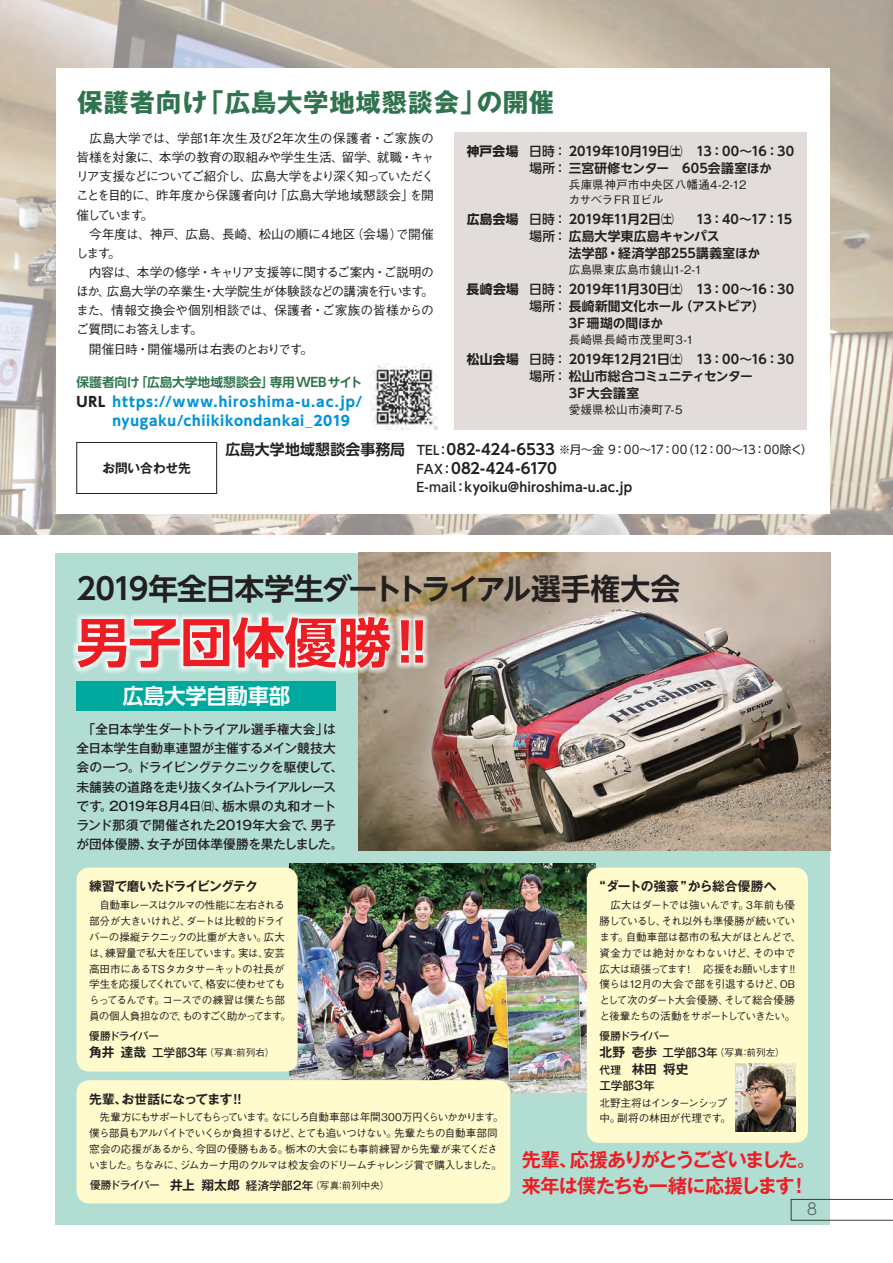
<style>
.page{position:relative;width:893px;height:1263px;background:#fff}
.page>*{position:absolute;margin:0;border:0;box-sizing:border-box;transform-origin:0 0}
.t1{font:700 53.1px "UD Shin Go NT Pr 6 N De";letter-spacing:-.02em;color:#ee1d23}
.t2{font:700 29.7px "UD Shin Go NT Pr 6 N De";letter-spacing:-.04em;color:#231f20}
.t3{font:700 25.5px "Gothic MB101 Pr 6 N";letter-spacing:.025em;color:#2f744e}
.t4{font:700 21.3px "UD Shin Go NT Pr 6 N De";letter-spacing:-.015em;color:#fff}
.t5{font:700 19.2px "Gothic MB101 Pr 6 N De";letter-spacing:-.1em;color:#ee1d23}
.t6{font:700 19.2px "Gothic MB101 Pr 6 N De";letter-spacing:-.045em;color:#ee1d23}
.t7{font:300 15.9px "UD Shin Go NT Pr 6 N";color:#57585a}
.t8{font:700 14.85px "UD Shin Go NT Pr 6 N De";letter-spacing:-.025em;color:#231f20}
.t9{font:700 13.8px/19.2px "UD Shin Go NT Pr 6 N";letter-spacing:.06em;color:#0093d8}
.t10{font:500 12.75px/19.2px "Gothic BBB Pr 6 N";letter-spacing:-.035em;color:#231f20}
.t11{font:500 12.75px/19.2px "Gothic MB101 Pr 6 N";letter-spacing:-.02em;color:#231f20}
.t12{font:700 12.75px/17px "UD Shin Go NT Pr 6 N De";color:#231f20}
.t13{font:700 12.75px "UD Shin Go NT Pr 6 N De";letter-spacing:-.04em;color:#231f20}
.t14{font:700 12.75px "Gothic MB101 Pr 6 N De";letter-spacing:-.025em;color:#231f20}
.t15{font:700 12.75px "UD Shin Go NT Pr 6 N De";letter-spacing:-.035em;color:#231f20}
.t16{font:700 12.75px "UD Shin Go NT Pr 6 N De";letter-spacing:-.015em;color:#2f744e}
.t17{font:700 12.75px "UD Shin Go NT Pr 6 N De";letter-spacing:-.065em;color:#231f20}
.t18{font:700 12.75px "UD Shin Go NT Pr 6 N De";letter-spacing:.02em;color:#231f20}
.t19{font:700 12.75px "Gothic MB101 Pr 6 N De";letter-spacing:-.05em;color:#231f20}
.t20{font:700 12.75px "Gothic MB101 Pr 6 N De";letter-spacing:-.005em;color:#231f20}
.t21{font:500 11.7px/14.9px "Gothic BBB Pr 6 N";letter-spacing:.005em;color:#231f20}
.t22{font:11.7px "UD Shin Go NT Pr 6 N";letter-spacing:.015em;color:#231f20}
.t23{font:500 11.7px "Gothic MB101 Pr 6 N";color:#231f20}
.t24{font:500 10.65px/15.9px "Gothic BBB Pr 6 N";letter-spacing:-.065em;color:#231f20}
.t25{font:500 10.65px/15.9px "Gothic BBB Pr 6 N";letter-spacing:-.04em;color:#231f20}
.t26{font:500 10.65px "Gothic MB101 Pr 6 N";letter-spacing:-.06em;color:#231f20}
.t27{font:500 9.6px "Gothic BBB Pr 6 N";letter-spacing:.005em;color:#231f20}
.s1{font-family:"UD Shin Go NT Pr 6 N"}
.s2{font-family:"UD Shin Go NT Pr 6 N";font-weight:500}
.s3{font-family:"UD Shin Go NT Pr 6 N De";font-weight:700;font-size:14.85px}
.s4{font-weight:500;font-size:12.75px}
.s5{font-family:"UD Shin Go NT Pr 6 N";font-weight:500;font-size:12.75px}
.s6{color:#231f20}
.s7{font-family:"Gothic MB101 Pr 6 N De";font-weight:700;font-size:12.75px}
.s8{font-family:"Gothic MB101 Pr 6 N";font-size:11.7px}
.s9{font-family:"Gothic MB101 Pr 6 N";font-weight:500;font-size:10.65px}
.s10{font-family:"Gothic MB101 Pr 6 N";font-size:10.65px}
</style>
<div class="page">
<img style="left:0;top:0;width:893px;height:535px">
<div style="left:56px;top:69px;width:774px;height:445px;background:#fff"></div>
<div style="left:454px;top:132px;width:353px;height:297px;background:#e2ddda"></div>
<div style="left:55px;top:553px;width:775px;height:672px;background:#b1ddd3"></div>
<img style="left:358px;top:553px;width:472px;height:297px">
<div style="left:77px;top:681px;width:259px;height:30px;background:#00a99d"></div>
<img style="left:290px;top:863px;width:306px;height:230px">
<div style="left:77px;top:442px;width:140px;height:52px;border:1px solid #231f20"></div>
<svg style="left:72px;top:611px;width:357px;height:63px;background:#e6efeb"></svg>
<div style="left:77px;top:867px;width:221px;height:204px;background:#fffbcc;border-radius:13px"></div>
<div style="left:77px;top:1080px;width:433px;height:123px;background:#fffbcc;border-radius:13px"></div>
<div style="left:587px;top:867px;width:221px;height:276px;background:#fffbcc;border-radius:13px"></div>
<img style="left:371px;top:364px;width:66px;height:66px">
<img style="left:736px;top:1063px;width:59px;height:68px">
<svg style="left:791px;top:1199px;width:102px;height:21px"></svg>
<h3 class="t3" style="left:77px;top:81px;width:479px">保護者向け「広島大学地域懇談会」の開催</h3>
<p class="t12" style="left:529px;top:142px;width:266px;text-indent:-63px"><span class="s1">神戸会場</span> <span class="s2">日時 ：</span> 2019年10月19日㈯ 13：00～16：30<span class="s2">場所 ：</span> 三宮研修センター　605会議室ほか</p>
<p class="t21" style="left:569px;top:176px;width:179px">兵庫県神戸市中央区八幡通4-2-12カサベラFRⅡビル</p>
<p class="t13" style="left:467px;top:209px;width:209px"><span class="s1">広島会場</span> <span class="s2">日時 ：</span> 2019年11月2日㈯</p>
<p class="t12" style="left:696px;top:210px;width:98px">13：40～17：15</p>
<p class="t12" style="left:529px;top:227px;width:192px"><span class="s2">場所 ：</span> 広島大学東広島キャンパス</p>
<p class="t18" style="left:569px;top:243px;width:193px">法学部・経済学部255講義室ほか</p>
<p class="t21" style="left:569px;top:261px;width:135px">広島県東広島市鏡山1-2-1</p>
<p class="t15" style="left:467px;top:279px;width:329px"><span class="s1">長崎会場</span> <span class="s2">日時 ：</span> 2019年11月30日㈯ 13：00～16：30</p>
<p class="t12" style="left:529px;top:297px;width:237px"><span class="s2">場所 ：</span> 長崎新聞文化ホール（アストピア）</p>
<p class="t12" style="left:569px;top:314px;width:96px">3F珊瑚の間ほか</p>
<p class="t21" style="left:569px;top:331px;width:127px">長崎県長崎市茂里町3-1</p>
<p class="t13" style="left:467px;top:349px;width:329px"><span class="s1">松山会場</span> <span class="s2">日時 ：</span> 2019年12月21日㈯ 13：00～16：30</p>
<p class="t17" style="left:529px;top:366px;width:225px"><span class="s2">場所 ：</span> 松山市総合コミュニティセンター</p>
<p class="t12" style="left:569px;top:384px;width:72px">3F大会議室</p>
<p class="t21" style="left:569px;top:402px;width:115px">愛媛県松山市湊町7-5</p>
<p class="t22" style="left:225px;top:440px;width:589px"><span class="s3">広島大学地域懇談会事務局</span> <span class="s4">TEL：</span><span class="s3">082-424-6533</span> ※月～金 9：00～17：00（12：00～13：00除く）</p>
<h3 class="t8" style="left:417px;top:457px;width:142px"><span class="s5">FAX：</span>082-424-6170</h3>
<p class="t12" style="left:417px;top:478px;width:217px"><span class="s2">E-mail：</span>kyoiku@hiroshima-u.ac.jp</p>
<p class="t10" style="left:76px;top:128px;width:360px">　広島大学では、学部1年次生及び2年次生の保護者・ご家族の皆様を対象に、本学の教育の取組みや学生生活、留学、就職・キャリア支援などについてご紹介し、広島大学をより深く知っていただくことを目的に、昨年度から保護者向け「広島大学地域懇談会」を開催しています。<br>　今年度は、神戸、広島、長崎、松山の順に４地区（会場）で開催します。<br>　内容は、本学の修学・キャリア支援等に関するご案内・ご説明のほか、広島大学の卒業生・大学院生が体験談などの講演を行います。また、情報交換会や個別相談では、保護者・ご家族の皆様からのご質問にお答えします。<br>　開催日時・開催場所は右表のとおりです。</p>
<p class="t16" style="left:77px;top:371px;width:287px">保護者向け「広島大学地域懇談会」専用WEBサイト</p>
<p class="t9" style="left:113px;top:391px;width:251px;text-indent:-36px"><span class="s6">URL</span> https://www.hiroshima-u.ac.jp/ nyugaku/chiikikondankai_2019</p>
<p class="t20" style="left:102px;top:457px;width:90px">お問い合わせ先</p>
<h2 class="t2" style="left:76px;top:565px;width:605px">2019年全日本学生ダートトライアル選手権大会</h2>
<h1 class="t1" style="left:76px;top:599px;width:352px">男子団体優勝!!</h1>
<h3 class="t4" style="left:122px;top:679px;width:169px">広島大学自動車部</h3>
<p class="t11" style="left:76px;top:719px;width:268px">　「全日本学生ダートトライアル選手権大会」は全日本学生自動車連盟が主催するメイン競技大会の一つ。ドライビングテクニックを駆使して、未舗装の道路を走り抜くタイムトライアルレースです。2019年8月4日㈰、栃木県の丸和オ－トランド那須で開催された2019年大会で、男子が団体優勝、女子が団体準優勝を果たしました。</p>
<p class="t19" style="left:89px;top:876px;width:170px">練習で磨いたドライビングテク</p>
<p class="t24" style="left:89px;top:896px;width:203px">　自動車レースはクルマの性能に左右される部分が大きいけれど、ダートは比較的ドライバーの操縦テクニックの比重が大きい。広大は、練習量で私大を圧しています。実は、安芸高田市にあるTSタカタサーキットの社長が学生を応援してくれていて、格安に使わせてもらってるんです。コースでの練習は僕たち部員の個人負担なので、ものすごく助かってます。</p>
<p class="t26" style="left:89px;top:1026px;width:71px">優勝ドライバー</p>
<p class="t27" style="left:89px;top:1045px;width:187px"><span class="s7">角井達哉</span><span class="s8">工学部3年</span>（写真：前列右）</p>
<p class="t14" style="left:89px;top:1089px;width:154px">先輩、お世話になってます!!</p>
<p class="t24" style="left:89px;top:1109px;width:416px">　先輩方にもサポートしてもらっています。なにしろ自動車部は年間300万円くらいかかります。僕ら部員もアルバイトでいくらか負担するけど、とても追いつけない。先輩たちの自動車部同窓会の応援があるから、今回の優勝もある。栃木の大会にも事前練習から先輩が来てくださいました。ちなみに、ジムカーナ用のクルマは校友会のドリームチャレンジ賞で購入しました。</p>
<p class="t14" style="left:599px;top:876px;width:179px">“ダートの強豪”から総合優勝へ</p>
<p class="t25" style="left:599px;top:896px;width:208px">　広大はダートでは強いんです。3年前も優勝しているし、それ以外も準優勝が続いています。自動車部は都市の私大がほとんどで、資金力では絶対かなわないけど、その中で広大は頑張ってます！　応援をお願いします!!　僕らは12月の大会で部を引退するけど、OBとして次のダート大会優勝、そして総合優勝と後輩たちの活動をサポートしていきたい。</p>
<p class="t26" style="left:600px;top:1026px;width:71px">優勝ドライバー</p>
<p class="t27" style="left:599px;top:1045px;width:187px"><span class="s7">北野壱歩</span><span class="s8">工学部3年</span>（写真：前列左）</p>
<p class="t14" style="left:600px;top:1059px;width:90px"><span class="s9">代理　</span>林田将史</p>
<p class="t23" style="left:599px;top:1076px;width:57px">工学部3年</p>
<p class="t24" style="left:599px;top:1094px;width:133px">北野主将はインターンシップ中。副将の林田が代理です。</p>
<h3 class="t5" style="left:522px;top:1144px;width:296px">先輩、応援ありがとうございました。</h3>
<p class="t27" style="left:90px;top:1178px;width:301px"><span class="s10">優勝ドライバー　</span><span class="s7">井上翔太郎</span><span class="s8">経済学部2年</span>（写真：前列中央）</p>
<h3 class="t6" style="left:522px;top:1169px;width:288px">来年は僕たちも一緒に応援します！</h3>
<h3 class="t7" style="left:807px;top:1196px;width:12px">8</h3>
</div>
